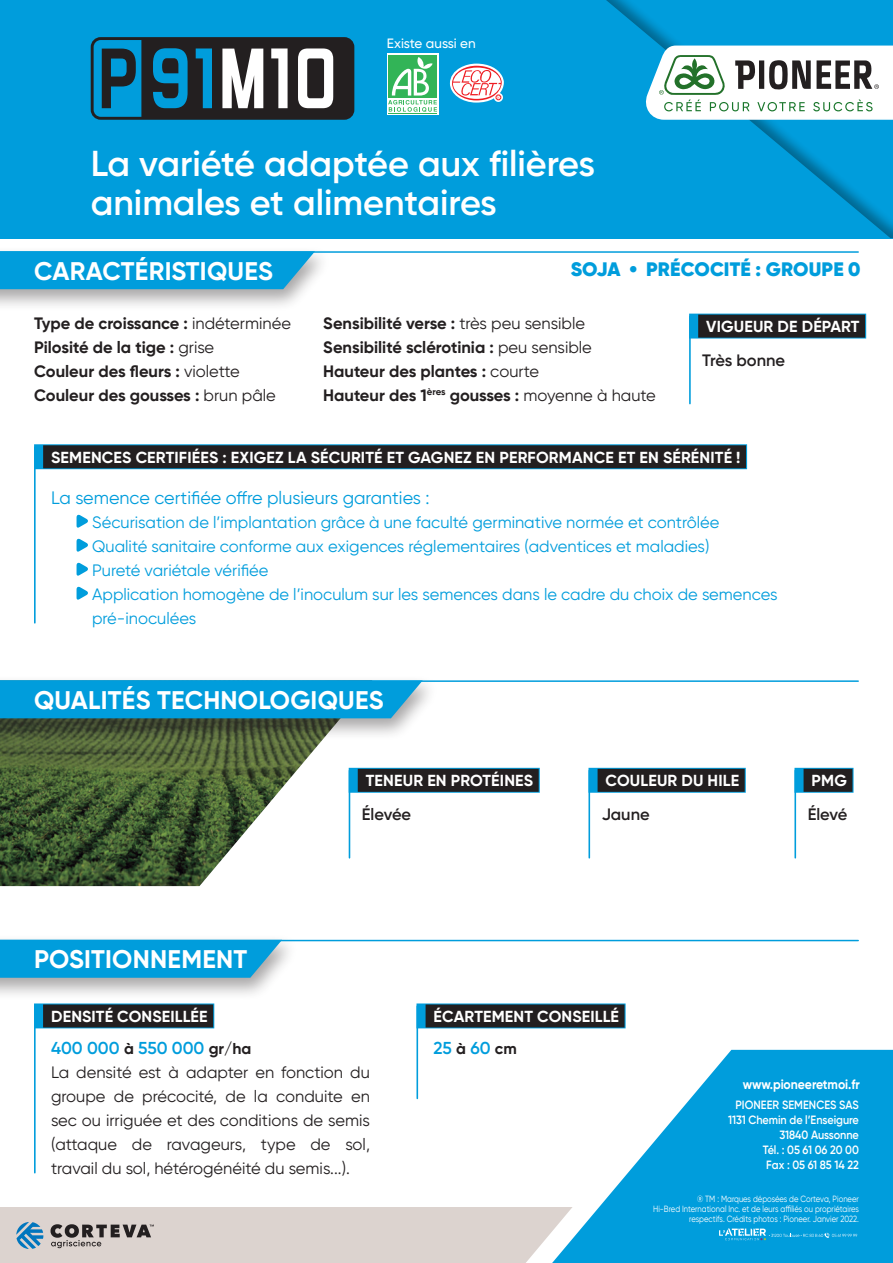
<style>
.page{position:relative;width:893px;height:1263px;background:#fff}
.page>*{position:absolute;margin:0;border:0;box-sizing:border-box;transform-origin:0 0}
.t1{font:700 94.8px "Forgotten Futurist";letter-spacing:.01em;color:#fff;scale:.95 1}
.t2{font:600 36px/39px "Gilroy";color:#fff}
.t3{font:700 25.5px "Gilroy";letter-spacing:.01em;color:#fff}
.t4{font:900 19.5px "Gilroy";letter-spacing:.01em;color:#009ddc}
.t5{font:18px "Gilroy";color:#009ddc}
.t6{font:600 17.25px "Gilroy";color:#009ddc}
.t7{font:16.5px/24px "Gilroy";color:#009ddc}
.t8{font:700 16.5px/24px "Gilroy";color:#231f20}
.t9{font:16.5px/24px "Gilroy";color:#231f20;text-align:justify}
.t10{font:600 16.5px "Gilroy";color:#231f20}
.t11{font:700 16.05px "Gilroy";letter-spacing:.01em;color:#fff}
.t12{font:700 13.5px "Gilroy";letter-spacing:-.005em;color:#fff;scale:.91 1}
.t13{font:500 13.5px "Gilroy";color:#fff}
.t14{font:600 12px/15px "Gilroy";letter-spacing:-.005em;color:#fff;text-align:right;scale:.91 1}
.t15{font:9px/9.8px "Gilroy";color:#fff;text-align:right;scale:.85 1}
.s1{color:#231f20}
.s2{color:#009ddc}
.s3{font-weight:400}
.s4{font-weight:700;font-size:15.75px;color:#231f20}
</style>
<div class="page">
<div style="left:0;top:0;width:893px;height:238px;background:#009ddc"></div>
<div style="left:0;top:1208px;width:893px;height:55px;background:#dcd3cf"></div>
<svg style="left:51px;top:1224px;width:103px;height:24px"></svg>
<svg style="left:16px;top:1222px;width:27px;height:27px"></svg>
<svg style="left:525px;top:1207px;width:27px;height:56px"></svg>
<svg style="left:577px;top:0;width:316px;height:239px"></svg>
<svg style="left:552px;top:1050px;width:341px;height:213px;fill:#009ddc"></svg>
<img style="left:0;top:741px;width:372px;height:145px">
<div style="left:92px;top:39px;width:261px;height:79px;background:#231f20;border-radius:9px"></div>
<div style="left:95px;top:41px;width:47px;height:75px;background:#009ddc"></div>
<div style="left:91px;top:37px;width:263px;height:83px;border:3px solid #231f20;border-radius:9px"></div>
<div style="left:0;top:245px;width:331px;height:67px;background:#231f20;opacity:.4"></div>
<div style="left:0;top:253px;width:315px;height:36px;background:#009ddc"></div>
<div style="left:0;top:934px;width:298px;height:66px;background:#231f20;opacity:.4"></div>
<svg style="left:0;top:941px;width:282px;height:37px;background:#0ca0db"></svg>
<div style="left:34px;top:444px;width:713px;height:25px;background:#009ddc"></div>
<div style="left:43px;top:445px;width:703px;height:23px;background:#231f20"></div>
<hr style="left:34px;top:447px;width:2px;height:176px;background:#009ddc">
<div style="left:0;top:674px;width:439px;height:67px;background:#231f20;opacity:.4"></div>
<div style="left:0;top:682px;width:423px;height:36px;background:#009ddc"></div>
<hr style="left:0;top:680px;width:858px;height:2px;background:#009ddc">
<hr style="left:0;top:251px;width:858px;height:2px;background:#009ddc">
<hr style="left:0;top:940px;width:858px;height:1px;background:#009ddc">
<svg style="left:643px;top:45px;width:250px;height:76px;background:#c4d4d4"></svg>
<div style="left:349px;top:768px;width:191px;height:25px;background:#009ddc"></div>
<div style="left:358px;top:769px;width:181px;height:23px;background:#231f20"></div>
<hr style="left:349px;top:770px;width:1px;height:88px;background:#009ddc">
<div style="left:34px;top:1003px;width:180px;height:25px;background:#009ddc"></div>
<div style="left:43px;top:1004px;width:170px;height:23px;background:#231f20"></div>
<hr style="left:34px;top:1006px;width:2px;height:167px;background:#009ddc">
<svg style="left:416px;top:1003px;width:210px;height:25px"></svg>
<div style="left:426px;top:1004px;width:198px;height:23px;background:#231f20"></div>
<hr style="left:416px;top:1006px;width:2px;height:92px;background:#009ddc">
<div style="left:588px;top:768px;width:158px;height:25px;background:#009ddc"></div>
<div style="left:598px;top:769px;width:147px;height:23px;background:#231f20"></div>
<hr style="left:588px;top:770px;width:2px;height:88px;background:#009ddc">
<div style="left:794px;top:768px;width:59px;height:25px;background:#009ddc"></div>
<div style="left:803px;top:769px;width:49px;height:23px;background:#231f20"></div>
<hr style="left:794px;top:770px;width:2px;height:88px;background:#009ddc">
<div style="left:689px;top:314px;width:177px;height:24px;background:#009ddc"></div>
<div style="left:698px;top:315px;width:167px;height:23px;background:#231f20"></div>
<hr style="left:689px;top:316px;width:2px;height:88px;background:#009ddc">
<svg style="left:719px;top:1228px;width:138px;height:12px;background:#25aae0"></svg>
<div style="left:387px;top:54px;width:51px;height:61px;background:#fff"></div>
<hr style="left:388px;top:113px;width:49px;height:1px;background:#32b457">
<div style="left:388px;top:55px;width:49px;height:43px;background:#32b457"></div>
<svg style="left:388px;top:57px;width:49px;height:55px"></svg>
<svg style="left:450px;top:64px;width:54px;height:39px"></svg>
<svg style="left:77px;top:514px;width:11px;height:14px"></svg>
<svg style="left:77px;top:538px;width:11px;height:14px"></svg>
<svg style="left:77px;top:562px;width:11px;height:14px"></svg>
<svg style="left:77px;top:586px;width:11px;height:14px"></svg>
<h1 class="t1" style="left:97px;top:30px;width:255px"><span class="s1">P</span> <span class="s2">91</span>M10</h1>
<p class="t13" style="left:387px;top:35px;width:90px">Existe aussi en</p>
<h2 class="t2" style="left:91px;top:144px;width:506px">La variété adaptée aux filières animales et alimentaires</h2>
<h3 class="t3" style="left:34px;top:255px;width:240px">CARACTÉRISTIQUES</h3>
<p class="t4" style="left:571px;top:256px;width:291px">SOJA • PRÉCOCITÉ : GROUPE 0</p>
<p class="t8" style="left:34px;top:311px;width:258px">Type de croissance : <span class="s3">indéterminée<br></span>Pilosité de la tige : <span class="s3">grise<br></span>Couleur des fleurs : <span class="s3">violette<br></span>Couleur des gousses : <span class="s3">brun pâle</span></p>
<p class="t8" style="left:323px;top:311px;width:334px">Sensibilité verse : <span class="s3">très peu sensible </span>Sensibilité sclérotinia : <span class="s3">peu sensible </span>Hauteur des plantes : <span class="s3">courte<br></span>Hauteur des 1<sup>ères</sup> gousses : <span class="s3">moyenne à haute</span></p>
<p class="t11" style="left:706px;top:316px;width:155px">VIGUEUR DE DÉPART</p>
<p class="t10" style="left:702px;top:350px;width:84px">Très bonne</p>
<p class="t11" style="left:51px;top:447px;width:691px">SEMENCES CERTIFIÉES : EXIGEZ LA SÉCURITÉ ET GAGNEZ EN PERFORMANCE ET EN SÉRÉNITÉ !</p>
<p class="t5" style="left:51px;top:486px;width:380px">La semence certifiée offre plusieurs garanties :</p>
<p class="t7" style="left:92px;top:510px;width:687px">Sécurisation de l’implantation grâce à une faculté germinative normée et contrôlée Qualité sanitaire conforme aux exigences réglementaires (adventices et maladies)<br>Pureté variétale vérifiée<br>Application homogène de l’inoculum sur les semences dans le cadre du choix de semences pré-inoculées</p>
<h3 class="t3" style="left:34px;top:684px;width:351px">QUALITÉS TECHNOLOGIQUES</h3>
<p class="t11" style="left:366px;top:770px;width:169px">TENEUR EN PROTÉINES</p>
<h3 class="t3" style="left:34px;top:943px;width:215px">POSITIONNEMENT</h3>
<p class="t10" style="left:362px;top:804px;width:51px">Élevée</p>
<p class="t11" style="left:606px;top:770px;width:135px">COULEUR DU HILE</p>
<p class="t10" style="left:602px;top:804px;width:50px">Jaune</p>
<p class="t11" style="left:51px;top:1006px;width:158px">DENSITÉ CONSEILLÉE</p>
<p class="t11" style="left:434px;top:1006px;width:187px">ÉCARTEMENT CONSEILLÉ</p>
<p class="t11" style="left:812px;top:770px;width:37px">PMG</p>
<p class="t10" style="left:808px;top:804px;width:41px">Élevé</p>
<p class="t6" style="left:51px;top:1037px;width:202px">400 000 <span class="s4">à</span> 550 000 <span class="s4">gr/ha</span></p>
<p class="t9" style="left:51px;top:1060px;width:320px">La densité est à adapter en fonction du groupe de précocité, de la conduite en sec ou irriguée et des conditions de semis (attaque de ravageurs, type de sol, travail du sol, hétérogénéité du semis...).</p>
<p class="t6" style="left:433px;top:1037px;width:85px">25 <span class="s4">à</span> 60 <span class="s4">cm</span></p>
<p class="t12" style="left:743px;top:1076px;width:130px">www.pioneeretmoi.fr</p>
<p class="t14" style="left:728px;top:1097px;width:145px">PIONEER SEMENCES SAS<br>1131 Chemin de l’Enseigure<br>31840 Aussonne<br>Tél. : 05 61 06 20 00<br>Fax : 05 61 85 14 22</p>
<p class="t15" style="left:653px;top:1194px;width:244px">® TM : Marques déposées de Corteva, Pioneer<br>Hi-Bred International Inc. et de leurs affiliés ou propriétaires respectifs. Crédits photos : Pioneer. Janvier 2022.</p>
</div>
